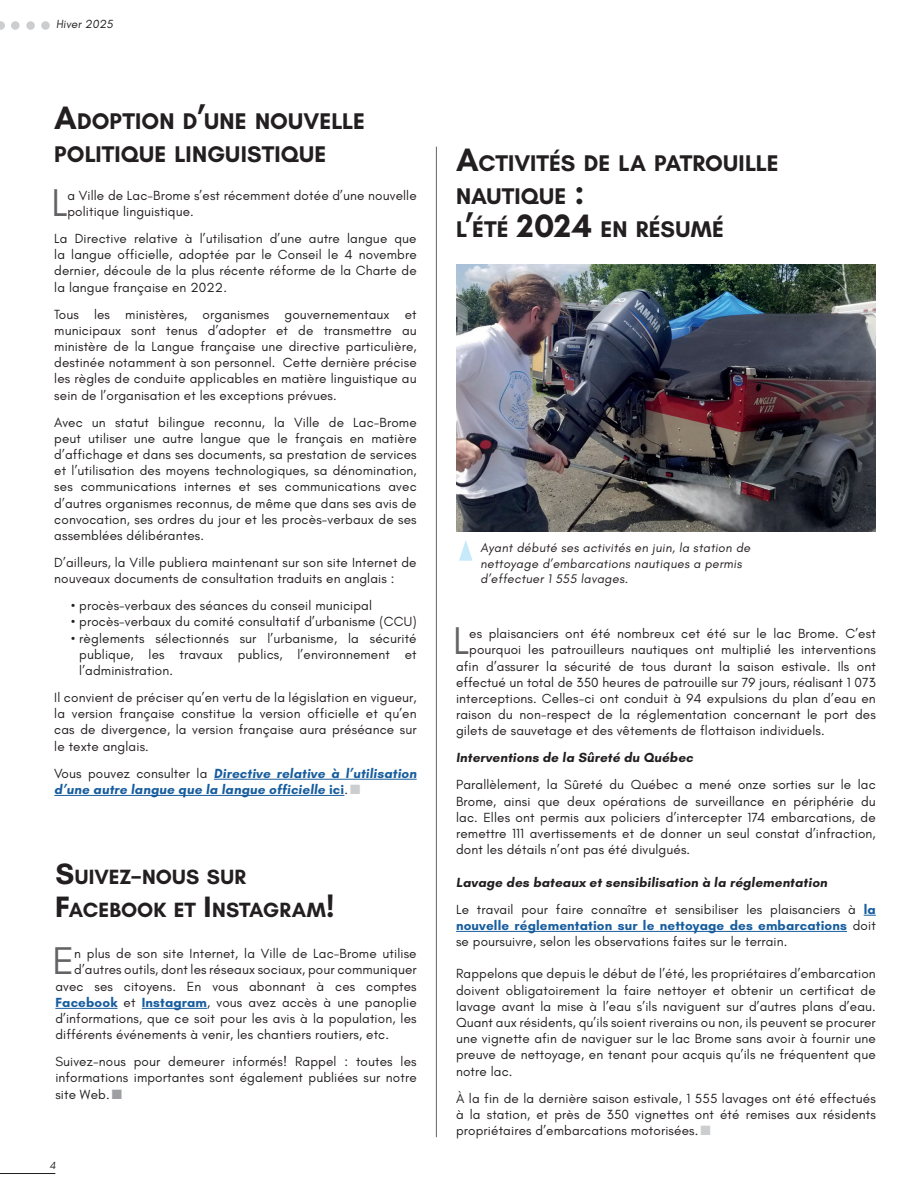
<style>
.page{position:relative;width:918px;height:1188px;background:#fff}
.page>*{position:absolute;margin:0;border:0;box-sizing:border-box;transform-origin:0 0}
.t1{font:39.45px "Glacial Indifference";color:#636366}
.t2{font:700 23.1px/33px "Glacial Indifference";letter-spacing:.005em;color:#231f20}
.t3{font:700 21px/33px "Glacial Indifference";letter-spacing:.005em;color:#231f20}
.t4{font:13.5px/16.2px "Glacial Indifference";letter-spacing:.01em;color:#231f20;text-align:justify}
.t5{font:700 13.5px/16.2px "Glacial Indifference";color:#175d9e}
.t6{font:700 13.5px "Glacial Indifference";color:#231f20}
.t7{font:12.75px/15.3px "Glacial Indifference";color:#231f20}
.t8{font:12px "Glacial Indifference";color:#231f20}
.t9{font:10.5px "Glacial Indifference";color:#231f20}
.s1{font-size:33px}
.s2{font-weight:400;color:#231f20}
.s3{color:#cccdcf}
.s4{font-size:30px}
.s5{font-weight:700;color:#175d9e}
.s6{color:#9d9fa2}
.s7{font-weight:700}
</style>
<div class="page">
<hr style="left:0;top:1173px;width:55px;height:1px;background:#231f20">
<svg style="left:0;top:21px;width:5px;height:9px"></svg>
<div style="left:11px;top:21px;width:9px;height:9px;background:#cccdcf;border-radius:50%"></div>
<div style="left:26px;top:21px;width:9px;height:9px;background:#cccdcf;border-radius:50%"></div>
<div style="left:41px;top:21px;width:9px;height:9px;background:#cccdcf;border-radius:50%"></div>
<hr style="left:436px;top:147px;width:1px;height:990px;background:#636366">
<hr style="left:214px;top:779px;width:203px;height:1px;background:#175d9e">
<hr style="left:54px;top:795px;width:290px;height:1px;background:#175d9e">
<svg style="left:864px;top:915px;width:12px;height:1px"></svg>
<hr style="left:456px;top:931px;width:391px;height:1px;background:#175d9e">
<img style="left:456px;top:264px;width:420px;height:267px">
<hr style="left:55px;top:1008px;width:63px;height:1px;background:#175d9e">
<hr style="left:142px;top:1008px;width:65px;height:1px;background:#175d9e">
<svg style="left:459px;top:540px;width:14px;height:21px"></svg>
<p class="t8" style="left:56px;top:18px;width:60px">Hiver 2025</p>
<h2 class="t2" style="left:54px;top:105px;width:312px"><span class="s1">A</span>DOPTION D<span class="s1">’</span>UNE NOUVELLE<br>POLITIQUE LINGUISTIQUE</h2>
<h1 class="t1" style="left:51px;top:181px;width:18px">L</h1>
<p class="t4" style="left:67px;top:187px;width:351px">a Ville de Lac-Brome s’est récemment dotée d’une nouvelle politique linguistique.</p>
<p class="t4" style="left:54px;top:231px;width:364px">La Directive relative à l’utilisation d’une autre langue que la langue officielle, adoptée par le Conseil le 4 novembre dernier, découle de la plus récente réforme de la Charte de la langue française en 2022.</p>
<p class="t4" style="left:54px;top:306px;width:364px">Tous les ministères, organismes gouvernementaux et municipaux sont tenus d’adopter et de transmettre au ministère de la Langue française une directive particulière, destinée notamment à son personnel. Cette dernière précise les règles de conduite applicables en matière linguistique au sein de l’organisation et les exceptions prévues.</p>
<p class="t4" style="left:54px;top:414px;width:364px">Avec un statut bilingue reconnu, la Ville de Lac-Brome peut utiliser une autre langue que le français en matière d’affichage et dans ses documents, sa prestation de services et l’utilisation des moyens technologiques, sa dénomination, ses communications internes et ses communications avec d’autres organismes reconnus, de même que dans ses avis de convocation, ses ordres du jour et les procès-verbaux de ses assemblées délibérantes.</p>
<p class="t4" style="left:54px;top:555px;width:364px">D’ailleurs, la Ville publiera maintenant sur son site Internet de nouveaux documents de consultation traduits en anglais :</p>
<p class="t4" style="left:71px;top:598px;width:302px">• procès-verbaux des séances du conseil municipal</p>
<p class="t4" style="left:71px;top:614px;width:347px">• procès-verbaux du comité consultatif d’urbanisme (CCU)</p>
<p class="t4" style="left:79px;top:630px;width:339px;text-indent:-8px">• règlements sélectionnés sur l’urbanisme, la sécurité publique, les travaux publics, l’environnement et l’administration.</p>
<p class="t4" style="left:54px;top:690px;width:364px">Il convient de préciser qu’en vertu de la législation en vigueur, la version française constitue la version officielle et qu’en cas de divergence, la version française aura préséance sur le texte anglais.</p>
<p class="t5" style="left:54px;top:765px;width:366px"><span class="s2">Vous pouvez consulter la</span> Directive relative à l’utilisation d’une autre langue que la langue officielle ici<span class="s2">.</span> <span class="s3">■</span></p>
<h3 class="t3" style="left:55px;top:860px;width:281px"><span class="s4">S</span>UIVEZ<span class="s4">-</span>NOUS SUR<br><span class="s4">F</span>ACEBOOK ET <span class="s4">I</span> NSTAGRAM<span class="s4">!</span></h3>
<h1 class="t1" style="left:52px;top:939px;width:23px">E</h1>
<p class="t4" style="left:74px;top:946px;width:344px">n plus de son site Internet, la Ville de Lac-Brome utilise</p>
<p class="t4" style="left:74px;top:962px;width:344px">d’autres outils, dont les réseaux sociaux, pour communiquer</p>
<p class="t4" style="left:55px;top:978px;width:363px">avec ses citoyens. En vous abonnant à ces comptes</p>
<p class="t4" style="left:55px;top:994px;width:363px"><span class="s5">Facebook</span> et <span class="s5">Instagram</span>, vous avez accès à une panoplie</p>
<p class="t4" style="left:55px;top:1011px;width:363px">d’informations, que ce soit pour les avis à la population, les</p>
<p class="t4" style="left:55px;top:1027px;width:335px">différents événements à venir, les chantiers routiers, etc.</p>
<p class="t4" style="left:55px;top:1054px;width:363px">Suivez-nous pour demeurer informés! Rappel : toutes les informations importantes sont également publiées sur notre site Web. <span class="s6">■</span></p>
<p class="t9" style="left:50px;top:1160px;width:9px">4</p>
<h2 class="t2" style="left:456px;top:147px;width:324px"><span class="s1">A</span>CTIVITÉS DE LA PATROUILLE<br>NAUTIQUE <span class="s1">:<br></span>L<span class="s1">’</span>ÉTÉ <span class="s1">2024</span> EN RÉSUMÉ</h2>
<p class="t7" style="left:481px;top:540px;width:273px">Ayant débuté ses activités en juin, la station de nettoyage d’embarcations nautiques a permis d’effectuer 1 555 lavages.</p>
<h1 class="t1" style="left:453px;top:619px;width:18px">L</h1>
<p class="t4" style="left:469px;top:626px;width:408px">es plaisanciers ont été nombreux cet été sur le lac Brome. C’est</p>
<p class="t4" style="left:469px;top:642px;width:408px">pourquoi les patrouilleurs nautiques ont multiplié les interventions</p>
<p class="t4" style="left:456px;top:658px;width:421px">afin d’assurer la sécurité de tous durant la saison estivale. Ils ont</p>
<p class="t4" style="left:456px;top:674px;width:421px">effectué un total de 350 heures de patrouille sur 79 jours, réalisant 1 073</p>
<p class="t4" style="left:456px;top:691px;width:421px">interceptions. Celles-ci ont conduit à 94 expulsions du plan d’eau en</p>
<p class="t4" style="left:456px;top:707px;width:421px">raison du non-respect de la réglementation concernant le port des</p>
<p class="t4" style="left:456px;top:723px;width:370px">gilets de sauvetage et des vêtements de flottaison individuels.</p>
<p class="t6" style="left:456px;top:749px;width:241px">Interventions de la Sûreté du Québec</p>
<p class="t4" style="left:456px;top:777px;width:421px">Parallèlement, la Sûreté du Québec a mené onze sorties sur le lac Brome, ainsi que deux opérations de surveillance en périphérie du lac. Elles ont permis aux policiers d’intercepter 174 embarcations, de remettre 111 avertissements et de donner un seul constat d’infraction, dont les détails n’ont pas été divulgués.</p>
<p class="t4" style="left:456px;top:869px;width:421px;line-height:27px"><span class="s7">Lavage des bateaux et sensibilisation à la réglementation<br></span>Le travail pour faire connaître et sensibiliser les plaisanciers à <span class="s5">la</span></p>
<p class="t4" style="left:456px;top:917px;width:421px"><span class="s5">nouvelle réglementation sur le nettoyage des embarcations</span> doit se poursuivre, selon les observations faites sur le terrain.</p>
<p class="t4" style="left:456px;top:966px;width:421px">Rappelons que depuis le début de l’été, les propriétaires d’embarcation doivent obligatoirement la faire nettoyer et obtenir un certificat de lavage avant la mise à l’eau s’ils naviguent sur d’autres plans d’eau.<br>Quant aux résidents, qu’ils soient riverains ou non, ils peuvent se procurer une vignette afin de naviguer sur le lac Brome sans avoir à fournir une preuve de nettoyage, en tenant pour acquis qu’ils ne fréquentent que notre lac.</p>
<p class="t4" style="left:456px;top:1090px;width:421px">À la fin de la dernière saison estivale, 1 555 lavages ont été effectués à la station, et près de 350 vignettes ont été remises aux résidents propriétaires d’embarcations motorisées. <span class="s3">■</span></p>
</div>
